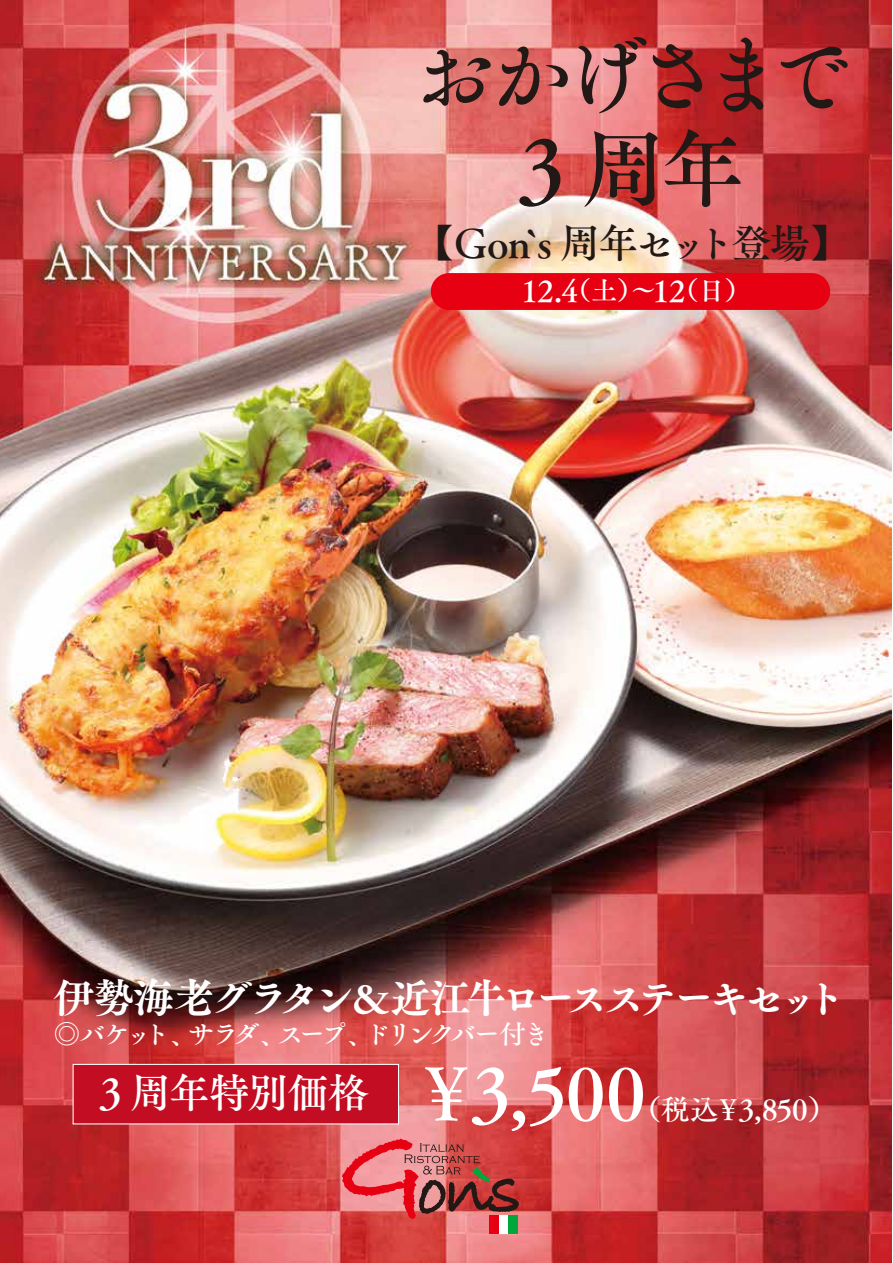
<style>
.page{position:relative;width:893px;height:1263px;background:#fff}
.page>*{position:absolute;margin:0;border:0;box-sizing:border-box;transform-origin:0 0}
.t1{font:85.05px/94.5px "Tsuku A Old Min Pr 6 D";letter-spacing:-.135em;color:#221815;text-align:center}
.t2{font:41.1px "Tsuku A Old Min Pr 6 D";letter-spacing:-.035em;color:#fff}
.t3{font:40.5px "Tsuku A Old Min Pr 6 E";letter-spacing:-.125em;color:#fff}
.t4{font:40.35px "Tsuku A Old Min Pr 6 D";letter-spacing:-.065em;color:#221815}
.t5{font:28.65px "Tsuku A Old Min Pr 6 D";color:#fff}
.t6{font:27px "Tsuku A Old Min Pr 6 D";letter-spacing:-.195em;color:#fff}
.t7{font:26.25px "Tsuku A Old Min Pr 6 D";color:#fff}
.s1{font-size:29.85px}
.s2{font-size:72.6px}
</style>
<div class="page">
<img style="left:0;top:0;width:892px;height:1262px">
<div style="left:73px;top:1064px;width:326px;height:60px;background:#c30d23;border:1px solid #fff"></div>
<div style="left:431px;top:273px;width:399px;height:37px;background:#e60012;border-radius:18px"></div>
<svg style="left:342px;top:1138px;width:177px;height:81px;background:#cb5b5d"></svg>
<div style="left:489px;top:1215px;width:10px;height:18px;background:#e60012"></div>
<div style="left:499px;top:1215px;width:9px;height:18px;background:#fff"></div>
<div style="left:508px;top:1215px;width:10px;height:18px;background:#00a73b"></div>
<h1 class="t1" style="left:411px;top:24px;width:444px">おかげさまで<br>3 周年</h1>
<p class="t4" style="left:414px;top:207px;width:438px">【Gon`s 周年セット登場】</p>
<p class="t7" style="left:521px;top:267px;width:231px"><span class="s1">12.4</span>（土）～<span class="s1">12</span>（日）</p>
<p class="t3" style="left:54px;top:975px;width:794px">伊勢海老グラタン＆近江牛ロースステーキセット</p>
<p class="t6" style="left:54px;top:1009px;width:497px">◎バケット、サラダ、スープ、ドリンクバー付き</p>
<p class="t2" style="left:100px;top:1056px;width:547px">3 周年特別価格 <span class="s2">￥3,500</span></p>
<p class="t5" style="left:633px;top:1084px;width:205px">（税込￥3,850）</p>
</div>
